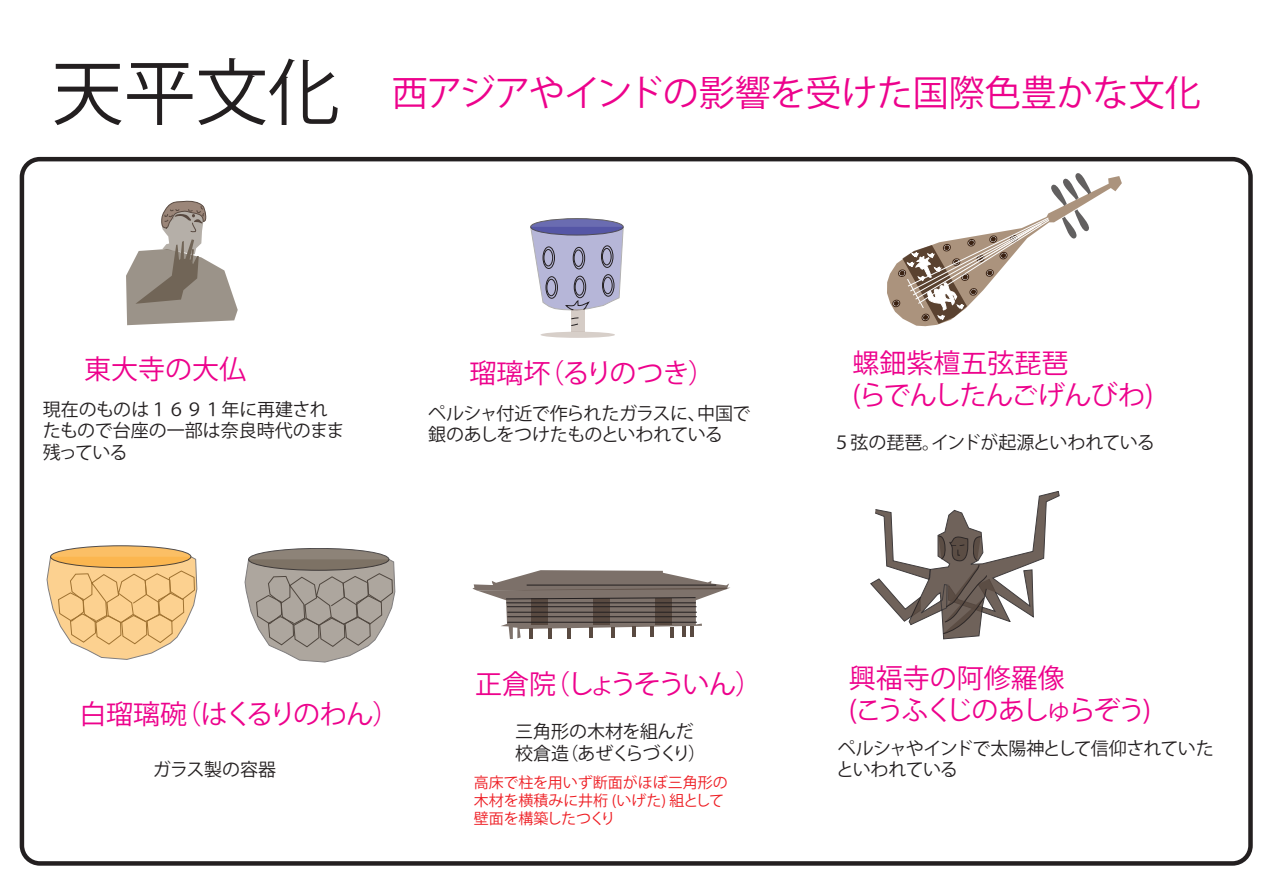
<style>
.page{position:relative;width:1263px;height:893px;background:#fff}
.page>*{position:absolute;margin:0;border:0;box-sizing:border-box;transform-origin:0 0}
.t1{font:36px "Koz Go Pro";letter-spacing:-.01em;color:#ed028c}
.t2{font:27px/32.4px "Koz Go Pro";letter-spacing:-.02em;color:#ed028c}
.t3{font:27px/32.4px "Koz Go Pro";letter-spacing:-.06em;color:#ed028c}
.t4{font:27px "Koz Go Pro";letter-spacing:-.1em;color:#ed028c}
.t5{font:18px/21.6px "Koz Go Pro";letter-spacing:-.02em;color:#231f20}
.t6{font:18px/21.6px "Koz Go Pro";color:#231f20}
.t7{font:18px/21.6px "Koz Go Pro";letter-spacing:-.04em;color:#231f20}
.t8{font:15px/18px "Koz Go Pro";color:#ee1d23}
.s1{font-size:72px;color:#231f20}
</style>
<div class="page">
<svg style="left:870px;top:491px;width:189px;height:148px"></svg>
<svg style="left:472px;top:570px;width:258px;height:69px"></svg>
<hr style="left:506px;top:603px;width:190px;height:1px;background:#231f20">
<hr style="left:507px;top:606px;width:189px;height:1px;background:#231f20">
<hr style="left:507px;top:612px;width:190px;height:1px;background:#231f20">
<hr style="left:507px;top:616px;width:190px;height:1px;background:#231f20">
<hr style="left:507px;top:622px;width:190px;height:1px;background:#231f20">
<hr style="left:527px;top:585px;width:189px;height:1px;background:#231f20">
<svg style="left:47px;top:556px;width:150px;height:104px"></svg>
<svg style="left:51px;top:546px;width:140px;height:22px;background:#f5b659"></svg>
<div style="left:50px;top:545px;width:141px;height:23px;border:1px solid #231f20;border-radius:50%"></div>
<svg style="left:245px;top:559px;width:150px;height:103px"></svg>
<div style="left:249px;top:548px;width:140px;height:22px;background:#82786c;border-radius:50%"></div>
<div style="left:248px;top:548px;width:141px;height:23px;border:1px solid #231f20;border-radius:50%"></div>
<div style="left:531px;top:219px;width:92px;height:16px;background:#6a6cb1;border-radius:50%"></div>
<div style="left:530px;top:218px;width:93px;height:17px;border:1px solid #231f20;border-radius:50%"></div>
<div style="left:540px;top:332px;width:75px;height:6px;background:#d7cfc9;border-radius:50%"></div>
<div style="left:571px;top:309px;width:14px;height:23px;background:#d5ccc6"></div>
<svg style="left:530px;top:227px;width:93px;height:83px;background:#abaac8"></svg>
<svg style="left:571px;top:317px;width:8px;height:9px"></svg>
<svg style="left:126px;top:201px;width:112px;height:124px"></svg>
<svg style="left:887px;top:173px;width:235px;height:153px"></svg>
<div style="left:20px;top:157px;width:1233px;height:709px;border:4px solid #231f20;border-radius:18px"></div>
<h1 class="t1" style="left:52px;top:70px;width:1150px"><span class="s1">天平文化</span> 西アジアやインドの影響を受けた国際色豊かな文化</h1>
<h2 class="t2" style="left:84px;top:354px;width:163px">東大寺の大仏</h2>
<p class="t6" style="left:43px;top:399px;width:303px">現在のものは１６９１年に再建されたもので台座の一部は奈良時代のまま残っている</p>
<h2 class="t2" style="left:469px;top:358px;width:247px">瑠璃坏（るりのつき）</h2>
<p class="t5" style="left:428px;top:403px;width:324px">ペルシャ付近で作られたガラスに、中国で銀のあしをつけたものといわれている</p>
<h2 class="t2" style="left:80px;top:698px;width:321px">白瑠璃碗（はくるりのわん）</h2>
<p class="t5" style="left:153px;top:759px;width:125px">ガラス製の容器</p>
<h2 class="t4" style="left:475px;top:667px;width:289px">正倉院（しょうそういん）</h2>
<p class="t5" style="left:515px;top:722px;width:193px">三角形の木材を組んだ校倉造（あぜくらづくり）</p>
<p class="t8" style="left:474px;top:774px;width:255px">高床で柱を用いず断面がほぼ三角形の木材を横積みに井桁 (いげた) 組として壁面を構築したつくり</p>
<h2 class="t2" style="left:852px;top:347px;width:302px">螺鈿紫檀五弦琵琶<br>(らでんしたんごげんびわ)</h2>
<p class="t5" style="left:832px;top:432px;width:324px">５弦の琵琶。インドが起源といわれている</p>
<h2 class="t3" style="left:849px;top:662px;width:304px">興福寺の阿修羅像<br>(こうふくじのあしゅらぞう)</h2>
<p class="t7" style="left:836px;top:738px;width:379px">ペルシャやインドで太陽神として信仰されていたといわれている</p>
</div>
